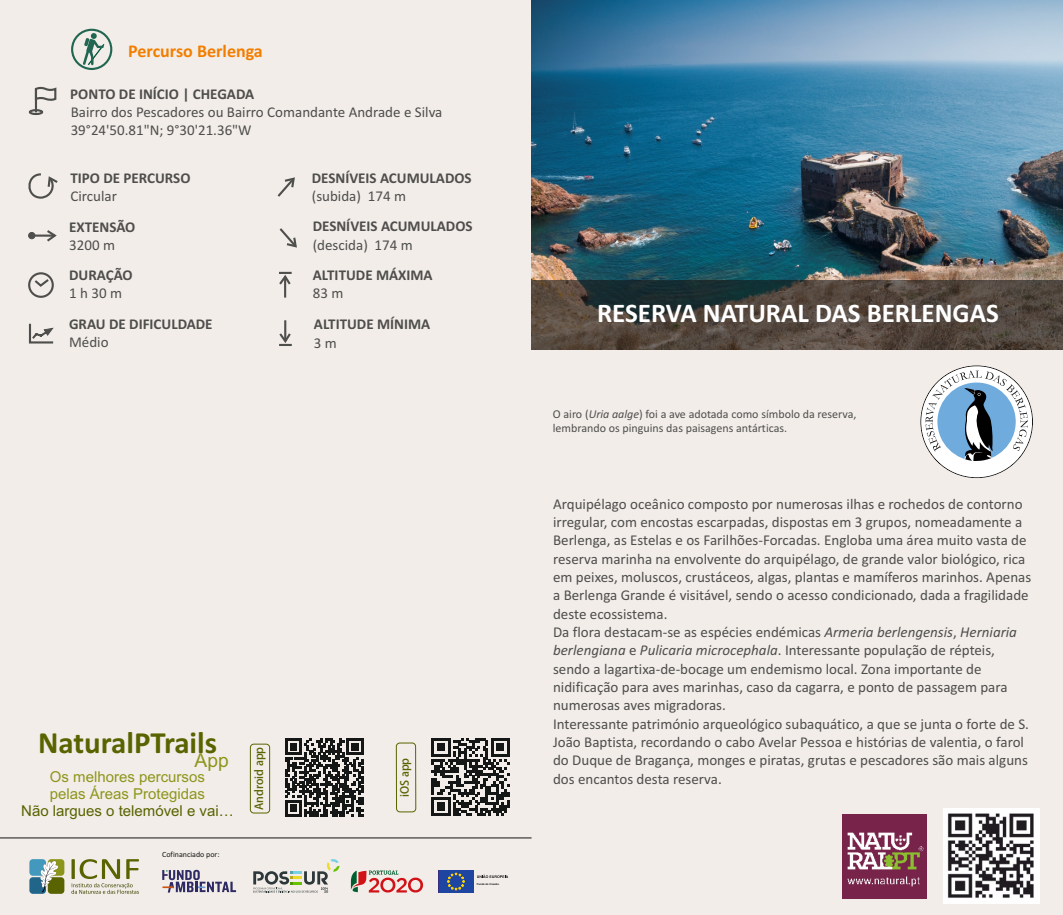
<style>
.page{position:relative;width:1063px;height:915px;background:#fff}
.page>*{position:absolute;margin:0;border:0;box-sizing:border-box;transform-origin:0 0}
.t1{font:700 30.9px "Calibri";color:#596300}
.t2{font:700 27px "Calibri";color:#fff}
.t3{font:19.2px "Arial";color:#8c961c}
.t4{font:700 18px "Calibri";color:#f27e00}
.t5{font:15px/18.3px "Calibri";color:#4e4e4d}
.t6{font:700 15px "Calibri";color:#4e4e4d}
.t7{font:15px/16.8px "Arial";color:#8c961c}
.t8{font:15px "Arial";color:#596300}
.t9{font:12px/14.7px "Calibri";color:#4e4e4d}
.t10{font:11.1px "Adobe Heiti Std";color:#596300}
.t11{font:7.95px "Calibri";color:#151616}
.t12{font:700 2.7px "Arial";color:#151616}
.s1{font-style:italic}
</style>
<div class="page">
<div style="left:0;top:0;width:1063px;height:914px;background:#f2ede8"></div>
<img style="left:532px;top:0;width:531px;height:280px">
<img style="left:842px;top:814px;width:84px;height:83px">
<div style="left:531px;top:280px;width:532px;height:69px;background:#151616;opacity:.6"></div>
<svg style="left:253px;top:859px;width:86px;height:33px"></svg>
<svg style="left:351px;top:870px;width:72px;height:22px"></svg>
<svg style="left:477px;top:874px;width:31px;height:3px"></svg>
<div style="left:439px;top:869px;width:34px;height:23px;background:#1e46a1"></div>
<svg style="left:447px;top:872px;width:18px;height:18px"></svg>
<div style="left:250px;top:743px;width:20px;height:69px;border:1px solid #596300;border-radius:3px"></div>
<div style="left:396px;top:742px;width:20px;height:69px;border:1px solid #596300;border-radius:4px"></div>
<svg style="left:285px;top:738px;width:78px;height:78px"></svg>
<svg style="left:432px;top:738px;width:78px;height:77px"></svg>
<div style="left:29px;top:858px;width:17px;height:17px;background:#4299bd;border-radius:3px"></div>
<svg style="left:48px;top:858px;width:16px;height:17px"></svg>
<div style="left:29px;top:876px;width:17px;height:17px;background:#21668a;border-radius:3px"></div>
<div style="left:48px;top:876px;width:16px;height:17px;background:#596300;border-radius:3px"></div>
<svg style="left:40px;top:860px;width:19px;height:32px"></svg>
<svg style="left:71px;top:859px;width:68px;height:34px"></svg>
<svg style="left:162px;top:869px;width:74px;height:23px"></svg>
<hr style="left:0;top:837px;width:532px;height:1px;background:#151616">
<img style="left:944px;top:808px;width:95px;height:95px">
<hr style="left:35px;top:88px;width:2px;height:24px;background:#4e4e4d">
<svg style="left:34px;top:86px;width:23px;height:16px"></svg>
<div style="left:29px;top:109px;width:14px;height:6px;border:2px solid #4e4e4d;border-radius:50%"></div>
<svg style="left:28px;top:173px;width:30px;height:26px"></svg>
<svg style="left:45px;top:230px;width:12px;height:12px"></svg>
<hr style="left:32px;top:234px;width:23px;height:2px;background:#4e4e4d">
<div style="left:28px;top:232px;width:7px;height:7px;background:#4e4e4d;border:1px solid #4e4e4d;border-radius:50%"></div>
<div style="left:28px;top:272px;width:26px;height:26px;border:2px solid #4e4e4d;border-radius:50%"></div>
<svg style="left:32px;top:277px;width:19px;height:10px"></svg>
<svg style="left:28px;top:323px;width:26px;height:21px"></svg>
<svg style="left:277px;top:177px;width:18px;height:20px"></svg>
<svg style="left:279px;top:228px;width:18px;height:20px"></svg>
<hr style="left:284px;top:276px;width:2px;height:21px;background:#4e4e4d">
<svg style="left:279px;top:272px;width:13px;height:15px"></svg>
<hr style="left:284px;top:320px;width:2px;height:21px;background:#4e4e4d">
<svg style="left:279px;top:331px;width:13px;height:15px"></svg>
<svg style="left:83px;top:33px;width:22px;height:32px"></svg>
<div style="left:71px;top:29px;width:41px;height:41px;border:2px solid #216652;border-radius:50%"></div>
<svg style="left:920px;top:365px;width:113px;height:113px"></svg>
<p class="t4" style="left:128px;top:43px;width:136px">Percurso Berlenga</p>
<p class="t6" style="left:70px;top:88px;width:185px">PONTO DE INÍCIO | CHEGADA</p>
<p class="t5" style="left:71px;top:104px;width:373px">Bairro dos Pescadores ou Bairro Comandante Andrade e Silva<br>39°24'50.81"N; 9°30'21.36"W</p>
<p class="t6" style="left:71px;top:171px;width:122px">TIPO DE PERCURSO</p>
<p class="t5" style="left:71px;top:188px;width:48px">Circular</p>
<p class="t6" style="left:312px;top:171px;width:161px">DESNÍVEIS ACUMULADOS</p>
<p class="t5" style="left:312px;top:188px;width:96px">(subida) 174 m</p>
<p class="t6" style="left:69px;top:220px;width:68px">EXTENSÃO</p>
<p class="t5" style="left:69px;top:237px;width:47px">3200 m</p>
<p class="t6" style="left:313px;top:220px;width:161px">DESNÍVEIS ACUMULADOS</p>
<p class="t5" style="left:313px;top:236px;width:102px">(descida) 174 m</p>
<p class="t6" style="left:69px;top:269px;width:65px">DURAÇÃO</p>
<p class="t5" style="left:69px;top:285px;width:54px">1 h 30 m</p>
<p class="t6" style="left:313px;top:269px;width:121px">ALTITUDE MÁXIMA</p>
<p class="t5" style="left:313px;top:285px;width:32px">83 m</p>
<p class="t6" style="left:69px;top:317px;width:145px">GRAU DE DIFICULDADE</p>
<p class="t5" style="left:69px;top:334px;width:41px">Médio</p>
<p class="t6" style="left:314px;top:318px;width:118px">ALTITUDE MÍNIMA</p>
<p class="t5" style="left:314px;top:335px;width:24px">3 m</p>
<h1 class="t1" style="left:38px;top:729px;width:180px">NaturalPTrails</h1>
<p class="t3" style="left:195px;top:753px;width:36px">App</p>
<p class="t7" style="left:50px;top:769px;width:157px">Os melhores percursos pelas Áreas Protegidas</p>
<p class="t8" style="left:21px;top:804px;width:214px">Não largues o telemóvel e vai…</p>
<p class="t11" style="left:162px;top:850px;width:59px">Cofinanciado por:</p>
<p class="t10" style="left:253px;top:809px;width:65px;rotate:-90deg">Android app</p>
<p class="t10" style="left:399px;top:796px;width:41px;rotate:-90deg">iOS app</p>
<p class="t12" style="left:477px;top:883px;width:24px">Fundo de Coesão</p>
<h2 class="t2" style="left:597px;top:302px;width:403px">RESERVA NATURAL DAS BERLENGAS</h2>
<p class="t9" style="left:553px;top:407px;width:305px">O airo (<span class="s1">Uria aalge</span>) foi a ave adotada como símbolo da reserva, lembrando os pinguins das paisagens antárticas.</p>
<p class="t5" style="left:553px;top:495px;width:480px">Arquipélago oceânico composto por numerosas ilhas e rochedos de contorno irregular, com encostas escarpadas, dispostas em 3 grupos, nomeadamente a Berlenga, as Estelas e os Farilhões-Forcadas. Engloba uma área muito vasta de reserva marinha na envolvente do arquipélago, de grande valor biológico, rica em peixes, moluscos, crustáceos, algas, plantas e mamíferos marinhos. Apenas a Berlenga Grande é visitável, sendo o acesso condicionado, dada a fragilidade deste ecossistema.<br>Da flora destacam-se as espécies endémicas <span class="s1">Armeria berlengensis</span>, <span class="s1">Herniaria berlengiana</span> e <span class="s1">Pulicaria microcephala</span>. Interessante população de répteis, sendo a lagartixa-de-bocage um endemismo local. Zona importante de nidificação para aves marinhas, caso da cagarra, e ponto de passagem para numerosas aves migradoras.<br>Interessante património arqueológico subaquático, a que se junta o forte de S.<br>João Baptista, recordando o cabo Avelar Pessoa e histórias de valentia, o farol do Duque de Bragança, monges e piratas, grutas e pescadores são mais alguns dos encantos desta reserva.</p>
</div>
